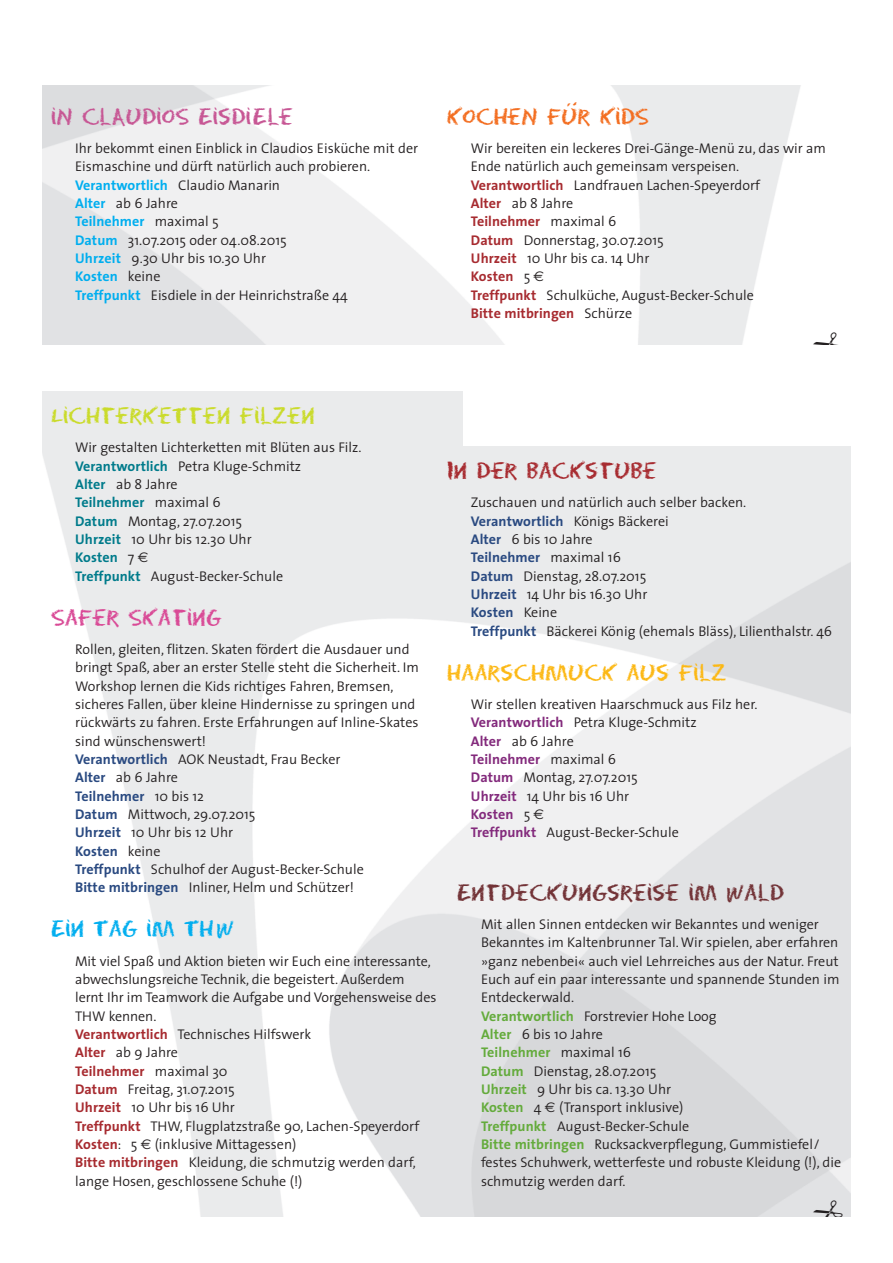
<style>
.page{position:relative;width:893px;height:1263px;background:#fff}
.page>*{position:absolute;margin:0;border:0;box-sizing:border-box;transform-origin:0 0}
.t1{font:21.15px "Eraser Dust";color:#723236}
.t2{font:21.15px "Eraser Dust";color:#cadb2a}
.t3{font:21.15px "Eraser Dust";color:#fcb814}
.t4{font:21.15px "Eraser Dust";color:#c75694}
.t5{font:21.15px "Eraser Dust";color:#a72b30}
.t6{font:21.15px "Eraser Dust";color:#f36e21}
.t7{font:21.15px "Eraser Dust";color:#d94a96}
.t8{font:21.15px "Eraser Dust";color:#00aeef}
.t9{font:300 14.1px/18.3px "The Sans";color:#231f20}
.s1{font-weight:700;color:#00aeef}
.s2{font-weight:700;color:#a72b30}
.s3{font-family:"Euro Sans";font-weight:400}
.s4{font-weight:700;color:#007b8b}
.s5{font-weight:700;color:#2a4a81}
.s6{font-weight:700;color:#832a7c}
.s7{font-weight:700;color:#64ab3c}
</style>
<div class="page">
<svg style="left:813px;top:1200px;width:30px;height:17px"></svg>
<h1 class="t6" style="left:447px;top:105px;width:204px">KOCHEN FUR KIDS</h1>
<h1 class="t4" style="left:51px;top:105px;width:243px">IN CLAUDIOS EISDIELE</h1>
<p class="t9" style="left:75px;top:141px;width:344px">Ihr bekommt einen Einblick in Claudios Eisküche mit der Eismaschine und dürft natürlich auch probieren.<br><span class="s1">Verantwortlich</span> Claudio Manarin<br><span class="s1">Alter</span> ab 6 Jahre<br><span class="s1">Teilnehmer</span> maximal 5<br><span class="s1">Datum</span> 31.07.2015 oder 04.08.2015<br><span class="s1">Uhrzeit</span> 9.30 Uhr bis 10.30 Uhr<br><span class="s1">Kosten</span> keine<br><span class="s1">Treffpunkt</span> Eisdiele in der Heinrichstraße 44</p>
<p class="t9" style="left:471px;top:141px;width:357px">Wir bereiten ein leckeres Drei-Gänge-Menü zu, das wir am<br>Ende natürlich auch gemeinsam verspeisen.<br><span class="s2">Verantwortlich</span> Landfrauen Lachen-Speyerdorf<br><span class="s2">Alter</span> ab 8 Jahre<br><span class="s2">Teilnehmer</span> maximal 6<br><span class="s2">Datum</span> Donnerstag, 30.07.2015<br><span class="s2">Uhrzeit</span> 10 Uhr bis ca. 14 Uhr<br><span class="s2">Kosten</span> 5 <span class="s3">€<br></span><span class="s2">Treffpunkt</span> Schulküche, August-Becker-Schule<br><span class="s2">Bitte mitbringen</span> Schürze</p>
<h1 class="t2" style="left:51px;top:404px;width:265px">LICHTERKETTEN FILZEN</h1>
<p class="t9" style="left:75px;top:440px;width:288px">Wir gestalten Lichterketten mit Blüten aus Filz.<br><span class="s4">Verantwortlich</span> Petra Kluge-Schmitz<br><span class="s4">Alter</span> ab 8 Jahre<br><span class="s4">Teilnehmer</span> maximal 6<br><span class="s4">Datum</span> Montag, 27.07.2015<br><span class="s4">Uhrzeit</span> 10 Uhr bis 12.30 Uhr<br><span class="s4">Kosten</span> 7 <span class="s3">€<br></span><span class="s4">Treffpunkt</span> August-Becker-Schule</p>
<h1 class="t7" style="left:51px;top:606px;width:172px">SAFER SKATING</h1>
<p class="t9" style="left:75px;top:642px;width:345px">Rollen, gleiten, flitzen. Skaten fördert die Ausdauer und bringt Spaß, aber an erster Stelle steht die Sicherheit. Im Workshop lernen die Kids richtiges Fahren, Bremsen, sicheres Fallen, über kleine Hindernisse zu springen und rückwärts zu fahren. Erste Erfahrungen auf Inline-Skates sind wünschenswert!<br><span class="s5">Verantwortlich</span> AOK Neustadt, Frau Becker<br><span class="s5">Alter</span> ab 6 Jahre<br><span class="s5">Teilnehmer</span> 10 bis 12<br><span class="s5">Datum</span> Mittwoch, 29.07.2015<br><span class="s5">Uhrzeit</span> 10 Uhr bis 12 Uhr<br><span class="s5">Kosten</span> keine<br><span class="s5">Treffpunkt</span> Schulhof der August-Becker-Schule<br><span class="s5">Bitte mitbringen</span> Inliner, Helm und Schützer!</p>
<h1 class="t8" style="left:51px;top:918px;width:184px">EIN TAG IM THW</h1>
<p class="t9" style="left:75px;top:953px;width:363px">Mit viel Spaß und Aktion bieten wir Euch eine interessante, abwechslungsreiche Technik, die begeistert. Außerdem lernt Ihr im Teamwork die Aufgabe und Vorgehensweise des THW kennen.<br><span class="s2">Verantwortlich</span> Technisches Hilfswerk<br><span class="s2">Alter</span> ab 9 Jahre<br><span class="s2">Teilnehmer</span> maximal 30<br><span class="s2">Datum</span> Freitag, 31.07.2015<br><span class="s2">Uhrzeit</span> 10 Uhr bis 16 Uhr<br><span class="s2">Treffpunkt</span> THW, Flugplatzstraße 90, Lachen-Speyerdorf <span class="s2">Kosten</span>: 5 <span class="s3">€</span> (inklusive Mittagessen)<br><span class="s2">Bitte mitbringen</span> Kleidung, die schmutzig werden darf, lange Hosen, geschlossene Schuhe (!)</p>
<h1 class="t5" style="left:447px;top:459px;width:211px">IN DER BACKSTUBE</h1>
<p class="t9" style="left:471px;top:495px;width:363px">Zuschauen und natürlich auch selber backen.<br><span class="s5">Verantwortlich</span> Königs Bäckerei<br><span class="s5">Alter</span> 6 bis 10 Jahre<br><span class="s5">Teilnehmer</span> maximal 16<br><span class="s5">Datum</span> Dienstag, 28.07.2015<br><span class="s5">Uhrzeit</span> 14 Uhr bis 16.30 Uhr<br><span class="s5">Kosten</span> Keine<br><span class="s5">Treffpunkt</span> Bäckerei König (ehemals Bläss), Lilienthalstr. 46</p>
<h1 class="t3" style="left:447px;top:661px;width:281px">HAARSCHMUCK AUS FILZ</h1>
<p class="t9" style="left:471px;top:697px;width:288px">Wir stellen kreativen Haarschmuck aus Filz her.<br><span class="s6">Verantwortlich</span> Petra Kluge-Schmitz<br><span class="s6">Alter</span> ab 6 Jahre<br><span class="s6">Teilnehmer</span> maximal 6<br><span class="s6">Datum</span> Montag, 27.07.2015<br><span class="s6">Uhrzeit</span> 14 Uhr bis 16 Uhr<br><span class="s6">Kosten</span> 5 <span class="s3">€<br></span><span class="s6">Treffpunkt</span> August-Becker-Schule</p>
<h1 class="t1" style="left:457px;top:881px;width:329px">ENTDECKUNGSREISE IM WALD</h1>
<p class="t9" style="left:481px;top:917px;width:362px">Mit allen Sinnen entdecken wir Bekanntes und weniger Bekanntes im Kaltenbrunner Tal. Wir spielen, aber erfahren »ganz nebenbei« auch viel Lehr reiches aus der Natur. Freut Euch auf ein paar interessante und spannende Stunden im Entdeckerwald.<br><span class="s7">Verantwortlich</span> Forstrevier Hohe Loog<br><span class="s7">Alter</span> 6 bis 10 Jahre<br><span class="s7">Teilnehmer</span> maximal 16<br><span class="s7">Datum</span> Dienstag, 28.07.2015<br><span class="s7">Uhrzeit</span> 9 Uhr bis ca. 13.30 Uhr<br><span class="s7">Kosten</span> 4 <span class="s3">€</span> (Transport inklusive)<br><span class="s7">Treffpunkt</span> August-Becker-Schule<br><span class="s7">Bitte mitbringen</span> Rucksackverpflegung, Gummistiefel/ festes Schuhwerk, wetterfeste und robuste Kleidung (!), die schmutzig werden darf.</p>
</div>
